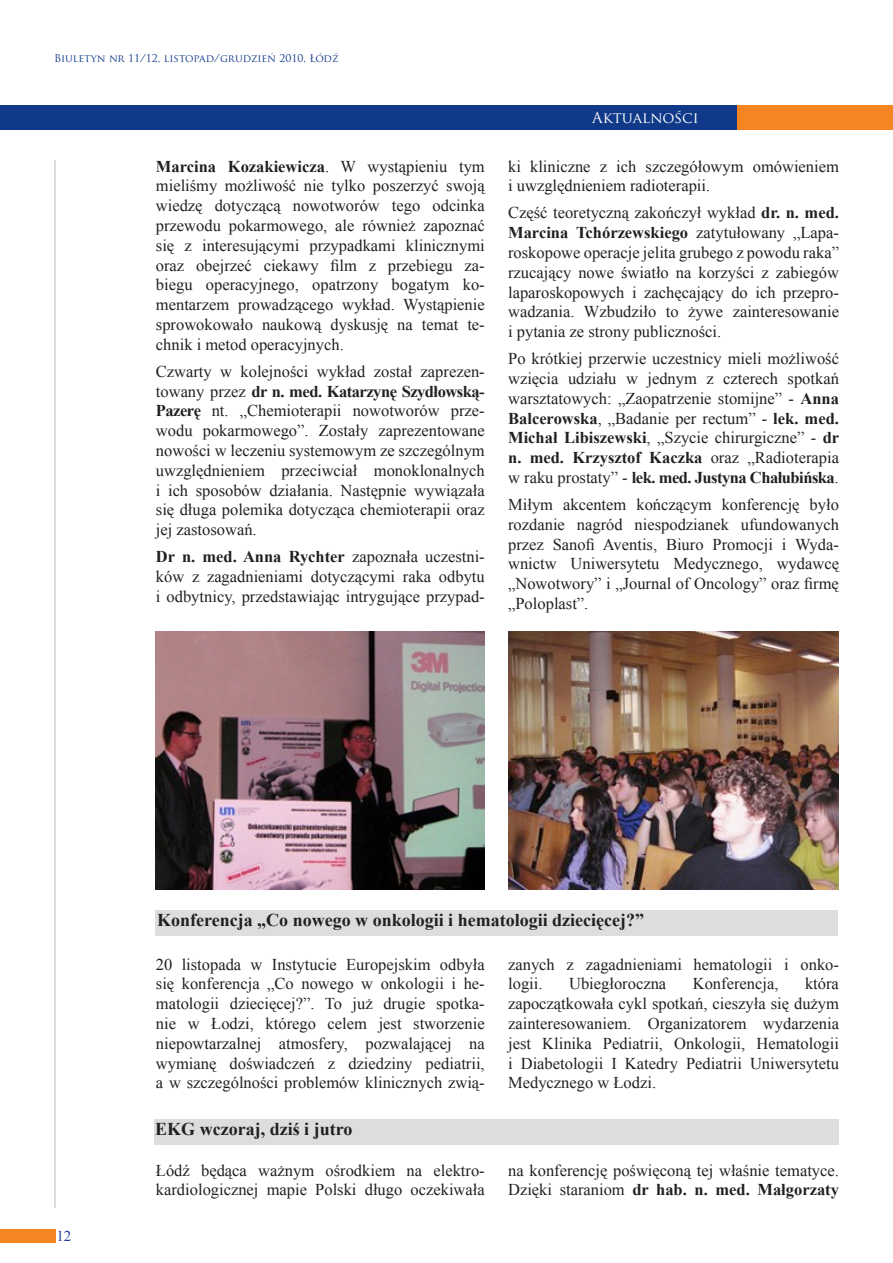
<style>
.page{position:relative;width:893px;height:1263px;background:#fff}
.page>*{position:absolute;margin:0;border:0;box-sizing:border-box;transform-origin:0 0}
.t1{font:700 18px "Times New Roman";color:#231f20}
.t2{font:16.5px/19.8px "Times New Roman";color:#231f20;text-align:justify}
.t3{font:15px "Trajan Pro";color:#fff}
.t4{font:15px "Times New Roman";color:#223f99}
.t5{font:10.5px "Trajan Pro";color:#103a89}
.s1{font-weight:700}
</style>
<div class="page">
<div style="left:0;top:106px;width:893px;height:24px;background:#103a89"></div>
<div style="left:737px;top:106px;width:156px;height:24px;background:#f58520"></div>
<div style="left:0;top:1229px;width:55px;height:14px;background:#f58520"></div>
<hr style="left:54px;top:160px;width:1px;height:1048px;background:#dcdddf">
<img style="left:156px;top:631px;width:329px;height:258px">
<img style="left:508px;top:631px;width:331px;height:258px">
<div style="left:156px;top:910px;width:682px;height:26px;background:#dcdddf"></div>
<div style="left:154px;top:1119px;width:685px;height:26px;background:#dcdddf"></div>
<p class="t5" style="left:54px;top:51px;width:286px">Biuletyn nr 11/12, listopad/grudzień 2010, Łódź</p>
<p class="t2" style="left:156px;top:156px;width:330px"><span class="s1">Marcina Kozakiewicza</span>. W wystąpieniu tym mieliśmy możliwość nie tylko poszerzyć swoją wiedzę dotyczącą nowotworów tego odcinka przewodu pokarmowego, ale również zapoznać się z interesującymi przypadkami klinicznymi oraz obejrzeć ciekawy film z przebiegu za&shy;biegu operacyjnego, opatrzony bogatym ko&shy;mentarzem prowadzącego wykład. Wystąpienie sprowokowało naukową dyskusję na temat te&shy;chnik i metod operacyjnych.</p>
<p class="t2" style="left:156px;top:361px;width:330px">Czwarty w kolejności wykład został zaprezen&shy;towany przez <span class="s1">dr n. med. Katarzynę Szydłowską-Pazerę</span> nt. „Chemioterapii nowotworów prze&shy;wodu pokarmowego”. Zostały zaprezentowane nowości w leczeniu systemowym ze szczególnym uwzględnieniem przeciwciał monoklonalnych i ich sposobów działania. Następnie wywiązała się długa polemika dotycząca chemioterapii oraz jej zastosowań.</p>
<p class="t2" style="left:156px;top:547px;width:330px"><span class="s1">Dr n. med. Anna Rychter</span> zapoznała uczestni&shy;ków z zagadnieniami dotyczącymi raka odbytu i odbytnicy, przedstawiając intrygujące przypad-</p>
<p class="t3" style="left:592px;top:108px;width:108px">Aktualności</p>
<p class="t2" style="left:508px;top:156px;width:332px">ki kliniczne z ich szczegółowym omówieniem i uwzględnieniem radioterapii.</p>
<p class="t2" style="left:508px;top:203px;width:332px">Część teoretyczną zakończył wykład <span class="s1">dr. n. med.<br>Marcina Tchórzewskiego</span> zatytułowany „Lapa&shy;roskopowe operacje jelita grubego z powodu raka” rzucający nowe światło na korzyści z zabiegów laparoskopowych i zachęcający do ich przepro&shy;wadzania. Wzbudziło to żywe zainteresowanie i pytania ze strony publiczności.</p>
<p class="t2" style="left:508px;top:348px;width:333px">Po krótkiej przerwie uczestnicy mieli możliwość wzięcia udziału w jednym z czterech spotkań warsztatowych: „Zaopatrzenie stomijne” - <span class="s1">Anna Balcerowska</span>, „Badanie per rectum” - <span class="s1">lek. med.<br>Michał Libiszewski</span>, „Szycie chirurgiczne” - <span class="s1">dr n. med. Krzysztof Kaczka</span> oraz „Radioterapia w raku prostaty” - <span class="s1">lek. med. Justyna Chałubińska</span>.</p>
<p class="t2" style="left:508px;top:494px;width:332px">Miłym akcentem kończącym konferencję było rozdanie nagród niespodzianek ufundowanych przez Sanofi Aventis, Biuro Promocji i Wyda&shy;wnictw Uniwersytetu Medycznego, wydawcę „Nowotwory” i „Journal of Oncology” oraz firmę „Poloplast”.</p>
<p class="t1" style="left:157px;top:907px;width:489px">Konferencja „Co nowego w onkologii i hematologii dziecięcej?”</p>
<p class="t2" style="left:156px;top:954px;width:330px">20 listopada w Instytucie Europejskim odbyła się konferencja „Co nowego w onkologii i he&shy;matologii dziecięcej?”. To już drugie spotka&shy;nie w Łodzi, którego celem jest stworzenie niepowtarzalnej atmosfery, pozwalającej na wymianę doświadczeń z dziedziny pediatrii, a w szczególności problemów klinicznych zwią-</p>
<p class="t2" style="left:508px;top:954px;width:332px">zanych z zagadnieniami hematologii i onko&shy;logii.</p>
<p class="t2" style="left:569px;top:974px;width:99px">Ubiegłoroczna</p>
<p class="t2" style="left:693px;top:974px;width:87px">Konferencja,</p>
<p class="t2" style="left:508px;top:974px;width:332px;text-indent:297px">która zapoczątkowała cykl spotkań, cieszyła się dużym zainteresowaniem. Organizatorem wydarzenia jest Klinika Pediatrii, Onkologii, Hematologii i Diabetologii I Katedry Pediatrii Uniwersytetu Medycznego w Łodzi.</p>
<p class="t4" style="left:56px;top:1226px;width:16px">12</p>
<p class="t1" style="left:155px;top:1117px;width:199px">EKG wczoraj, dziś i jutro</p>
<p class="t2" style="left:156px;top:1160px;width:330px">Łódź będąca ważnym ośrodkiem na elektro&shy;kardiologicznej mapie Polski długo oczekiwała</p>
<p class="t2" style="left:508px;top:1160px;width:332px">na konferencję poświęconą tej właśnie tematyce.<br>Dzięki staraniom <span class="s1">dr hab. n. med. Małgorzaty</span></p>
</div>
